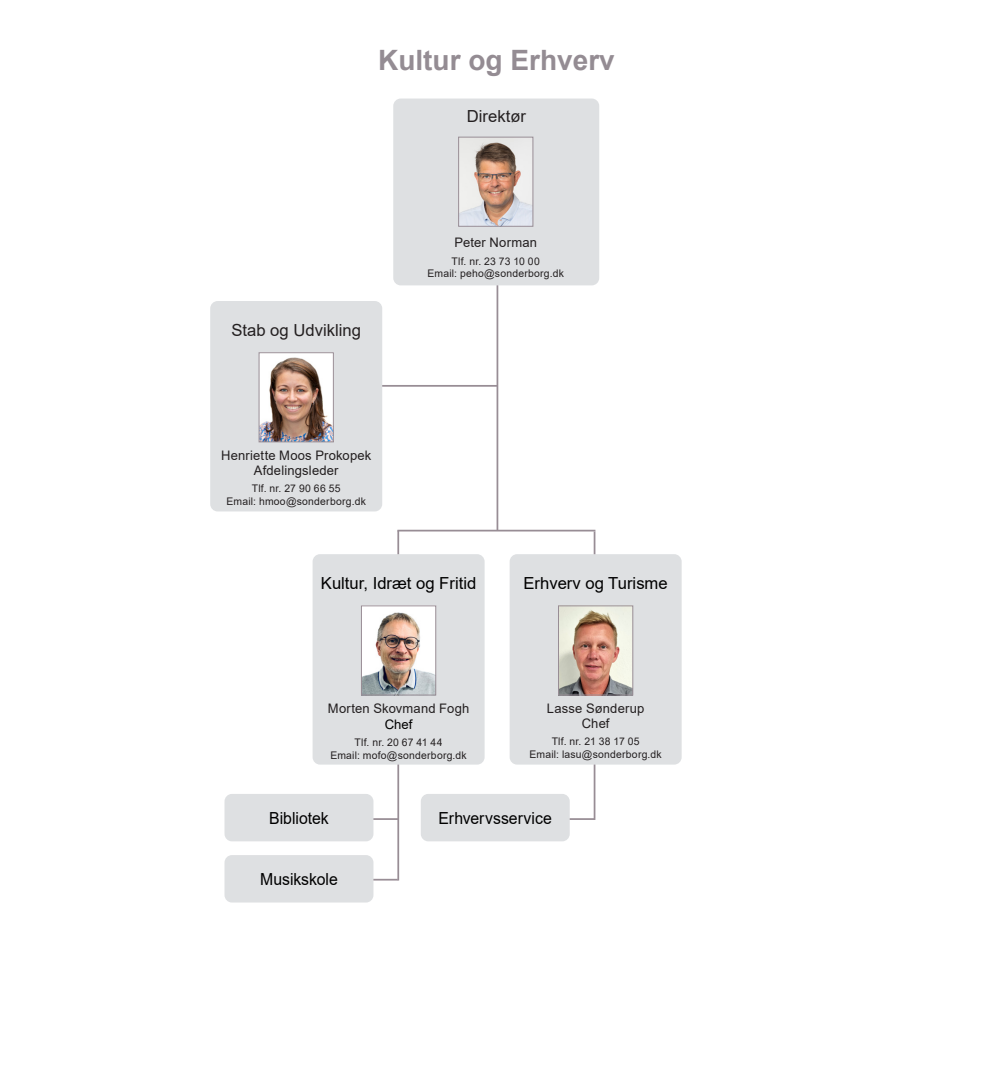
<style>
.page{position:relative;width:993px;height:1092px;background:#fff}
.page>*{position:absolute;margin:0;border:0;box-sizing:border-box;transform-origin:0 0}
.Direktør{font:700 28px "Arial";color:#948c93}
.Forvaltning{font:16.62px "Arial";color:#000}
.Afdeling{font:16.62px "Arial";color:#000;scale:.95 1}
.Område{font:16.62px "Arial";color:#231f20}
.Navn_med_stilling{font:13.12px/15.8px "Arial";letter-spacing:.015em;color:#231f20;text-align:center}
.Navn{font:13.12px "Arial";letter-spacing:.015em;color:#231f20}
.Telefonnr_og_email{font:10.5px "Arial";letter-spacing:.02em;color:#231f20}
.s1{color:#000}
</style>
<div class="page">
<hr style="left:281px;top:385px;width:216px;height:1px;background:#988d95">
<hr style="left:496px;top:136px;width:2px;height:394px;background:#988d95">
<hr style="left:593px;top:531px;width:2px;height:288px;background:#988d95">
<hr style="left:397px;top:530px;width:2px;height:350px;background:#988d95">
<div style="left:393px;top:98px;width:206px;height:187px;background:#dee0e2;border-radius:7px"></div>
<img style="left:460px;top:139px;width:71px;height:86px">
<div style="left:458px;top:137px;width:75px;height:90px;border:1px solid #988d95"></div>
<div style="left:210px;top:301px;width:172px;height:210px;background:#dee0e2;border-radius:7px"></div>
<img style="left:260px;top:354px;width:72px;height:86px">
<div style="left:258px;top:352px;width:76px;height:90px;border:1px solid #988d95"></div>
<div style="left:509px;top:554px;width:172px;height:210px;background:#dee0e2;border-radius:7px"></div>
<img style="left:560px;top:607px;width:71px;height:86px">
<div style="left:558px;top:605px;width:75px;height:90px;border:1px solid #988d95"></div>
<div style="left:312px;top:554px;width:172px;height:210px;background:#dee0e2;border-radius:7px"></div>
<img style="left:363px;top:607px;width:71px;height:86px">
<div style="left:361px;top:605px;width:75px;height:90px;border:1px solid #988d95"></div>
<hr style="left:366px;top:878px;width:31px;height:2px;background:#988d95">
<hr style="left:366px;top:818px;width:32px;height:1px;background:#988d95">
<div style="left:224px;top:855px;width:149px;height:47px;background:#dee0e2;border-radius:7px"></div>
<div style="left:224px;top:793px;width:149px;height:48px;background:#dee0e2;border-radius:7px"></div>
<hr style="left:562px;top:818px;width:32px;height:1px;background:#988d95">
<div style="left:420px;top:793px;width:149px;height:48px;background:#dee0e2;border-radius:7px"></div>
<hr style="left:397px;top:529px;width:198px;height:2px;background:#988d95">
<p class="Direktør" style="left:378px;top:40px;width:238px">Kultur og Erhverv</p>
<p class="Område" style="left:467px;top:104px;width:61px">Direktør</p>
<p class="Område" style="left:231px;top:318px;width:131px">Stab og Udvikling</p>
<p class="Navn_med_stilling" style="left:221px;top:447px;width:152px">Henriette Moos Prokopek</p>
<p class="Navn_med_stilling" style="left:254px;top:462px;width:86px">Afdelingsleder</p>
<p class="Telefonnr_og_email" style="left:252px;top:481px;width:90px">Tlf. nr. 27 90 66 55</p>
<p class="Telefonnr_og_email" style="left:226px;top:494px;width:141px">Email: hmoo@sonderborg.dk</p>
<p class="Navn" style="left:454px;top:233px;width:84px">Peter Norman</p>
<p class="Telefonnr_og_email" style="left:451px;top:253px;width:90px">Tlf. nr. 23 73 10 00</p>
<p class="Telefonnr_og_email" style="left:427px;top:266px;width:138px">Email: peho@sonderborg.dk</p>
<p class="Forvaltning" style="left:321px;top:571px;width:157px">Kultur, Idræt og Fritid</p>
<p class="Navn_med_stilling" style="left:328px;top:700px;width:143px">Morten Skovmand Fogh<br><span class="s1">Chef</span></p>
<p class="Telefonnr_og_email" style="left:354px;top:735px;width:89px">Tlf. nr. 20 67 41 44</p>
<p class="Telefonnr_og_email" style="left:330px;top:748px;width:138px">Email: mofo@sonderborg.dk</p>
<p class="Forvaltning" style="left:523px;top:571px;width:146px">Erhverv og Turisme</p>
<p class="Navn_med_stilling" style="left:546px;top:700px;width:99px">Lasse Sønderup</p>
<p class="Navn_med_stilling" style="left:581px;top:715px;width:29px">Chef</p>
<p class="Telefonnr_og_email" style="left:551px;top:734px;width:89px">Tlf. nr. 21 38 17 05</p>
<p class="Telefonnr_og_email" style="left:529px;top:747px;width:134px">Email: lasu@sonderborg.dk</p>
<p class="Afdeling" style="left:269px;top:806px;width:64px">Bibliotek</p>
<p class="Afdeling" style="left:438px;top:806px;width:121px">Erhvervsservice</p>
<p class="Afdeling" style="left:260px;top:867px;width:83px">Musikskole</p>
</div>
